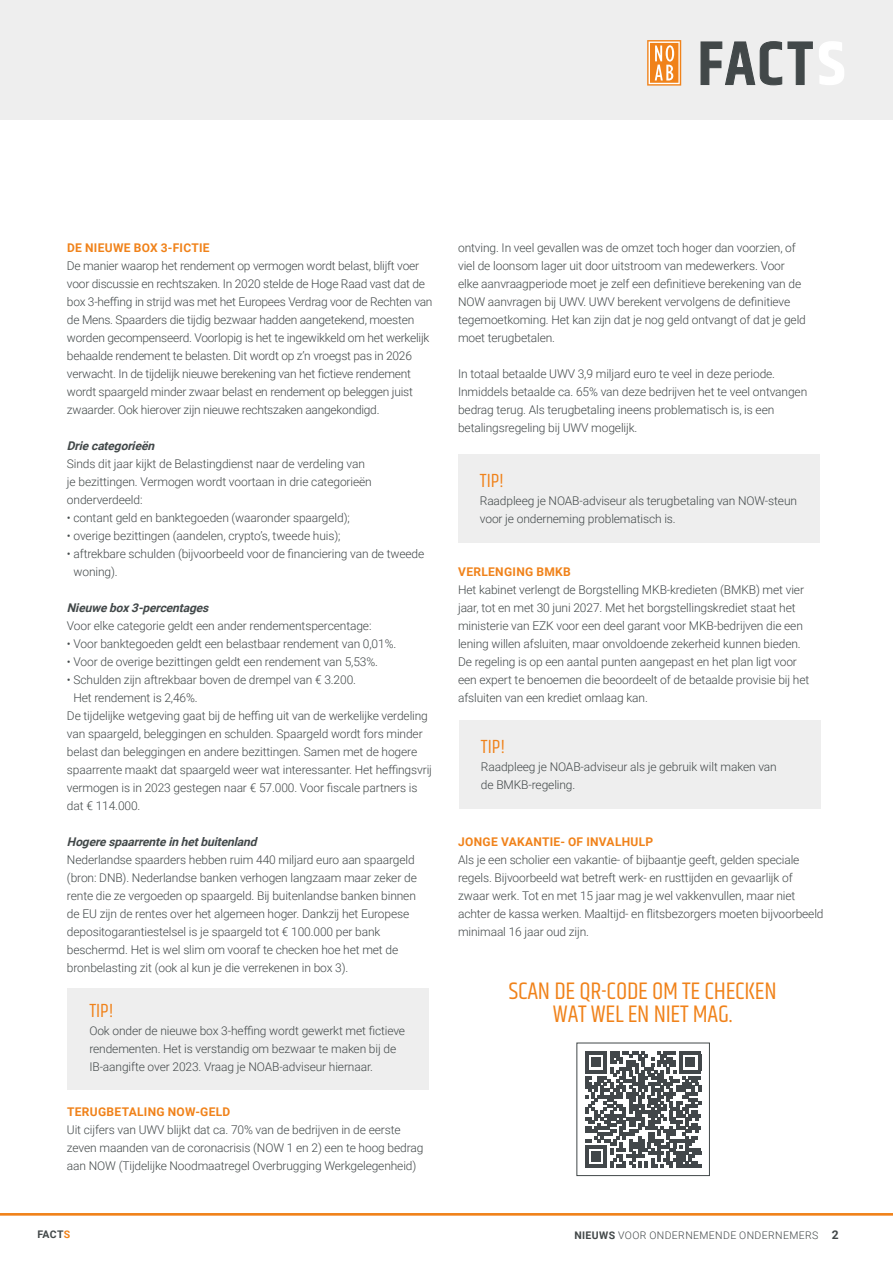
<style>
.page{position:relative;width:893px;height:1263px;background:#fff}
.page>*{position:absolute;margin:0;border:0;box-sizing:border-box;transform-origin:0 0}
.t1{font:24.45px/23.4px "Khand";letter-spacing:-.01em;color:#f0821a;text-align:center}
.t2{font:19.5px "Khand";color:#f0821a}
.t3{font:300 12px/18px "Roboto";letter-spacing:-.01em;color:#424849}
.t4{font:700 12px "Roboto";letter-spacing:.025em;color:#f0821a}
.t5{font:italic 700 12px "Roboto";color:#424849}
.t6{font:300 10.5px "Roboto";letter-spacing:.035em;color:#424849}
.t7{font:700 10.5px "Roboto";letter-spacing:.025em;color:#424849}
.s1{color:#f0821a}
.s2{font-weight:700}
.s3{font-weight:700;font-size:12px}
</style>
<div class="page">
<hr style="left:0;top:1213px;width:893px;height:3px;background:#f0821a">
<div style="left:0;top:0;width:893px;height:120px;background:#eee"></div>
<svg style="left:647px;top:40px;width:34px;height:46px"></svg>
<svg style="left:700px;top:41px;width:144px;height:45px"></svg>
<div style="left:67px;top:988px;width:362px;height:101px;background:#eee"></div>
<div style="left:458px;top:455px;width:361px;height:88px;background:#eee"></div>
<div style="left:459px;top:721px;width:361px;height:88px;background:#eee"></div>
<div style="left:577px;top:1043px;width:133px;height:133px;background:#fff;border:1px solid #424849"></div>
<svg style="left:585px;top:1051px;width:116px;height:116px"></svg>
<hr style="left:676px;top:1164px;width:25px;height:3px;background:#42474a">
<p class="t4" style="left:67px;top:239px;width:144px">DE NIEUWE BOX 3-FICTIE</p>
<p class="t3" style="left:67px;top:256px;width:367px">De manier waarop het rendement op vermogen wordt belast, blijft voer voor discussie en rechtszaken. In 2020 stelde de Hoge Raad vast dat de box 3-heffing in strijd was met het Europees Verdrag voor de Rechten van de Mens. Spaarders die tijdig bezwaar hadden aangetekend, moesten worden gecompenseerd. Voorlopig is het te ingewikkeld om het werkelijk behaalde rendement te belasten. Dit wordt op z’n vroegst pas in 2026 verwacht. In de tijdelijk nieuwe berekening van het fictieve rendement wordt spaargeld minder zwaar belast en rendement op beleggen juist zwaarder. Ook hierover zijn nieuwe rechtszaken aangekondigd.</p>
<p class="t5" style="left:67px;top:437px;width:92px">Driecategorieën</p>
<p class="t3" style="left:67px;top:454px;width:306px">Sinds dit jaar kijkt de Belastingdienst naar de verdeling van je bezittingen. Vermogen wordt voortaan in drie categorieën onderverdeeld:</p>
<p class="t3" style="left:67px;top:508px;width:284px">• contant geld en banktegoeden (waaronder spaargeld);</p>
<p class="t3" style="left:67px;top:526px;width:275px">• overige bezittingen (aandelen, crypto’s, tweede huis);</p>
<p class="t3" style="left:74px;top:544px;width:352px;text-indent:-7px">• aftrekbare schulden (bijvoorbeeld voor de financiering van de tweede woning).</p>
<p class="t5" style="left:67px;top:599px;width:147px">Nieuwebox3-percentages</p>
<p class="t3" style="left:67px;top:616px;width:306px">Voor elke categorie geldt een ander rendementspercentage:</p>
<p class="t3" style="left:67px;top:634px;width:331px">• Voor banktegoeden geldt een belastbaar rendement van 0,01%.</p>
<p class="t3" style="left:67px;top:652px;width:313px">• Voor de overige bezittingen geldt een rendement van 5,53%.</p>
<p class="t3" style="left:67px;top:670px;width:291px">• Schulden zijn aftrekbaar boven de drempel van € 3.200.</p>
<p class="t3" style="left:74px;top:688px;width:126px">Het rendement is 2,46%.</p>
<p class="t3" style="left:67px;top:706px;width:362px">De tijdelijke wetgeving gaat bij de heffing uit van de werkelijke verdeling</p>
<p class="t3" style="left:67px;top:724px;width:357px">van spaargeld, beleggingen en schulden. Spaargeld wordt fors minder</p>
<p class="t3" style="left:67px;top:742px;width:352px">belast dan beleggingen en andere bezittingen. Samen met de hogere</p>
<p class="t3" style="left:67px;top:760px;width:366px">spaarrente maakt dat spaargeld weer wat interessanter. Het heffingsvrij</p>
<p class="t3" style="left:67px;top:778px;width:352px">vermogen is in 2023 gestegen naar € 57.000. Voor fiscale partners is</p>
<p class="t3" style="left:67px;top:796px;width:75px">dat € 114.000.</p>
<p class="t5" style="left:67px;top:833px;width:195px">Hogerespaarrenteinhetbuitenland</p>
<p class="t3" style="left:67px;top:850px;width:351px">Nederlandse spaarders hebben ruim 440 miljard euro aan spaargeld (bron: DNB). Nederlandse banken verhogen langzaam maar zeker de rente die ze vergoeden op spaargeld. Bij buitenlandse banken binnen de EU zijn de rentes over het algemeen hoger. Dankzij het Europese depositogarantiestelsel is je spaargeld tot € 100.000 per bank beschermd. Het is wel slim om vooraf te checken hoe het met de bronbelasting zit (ook al kun je die verrekenen in box 3).</p>
<h2 class="t2" style="left:89px;top:999px;width:26px">TIP!</h2>
<p class="t3" style="left:89px;top:1021px;width:317px">Ook onder de nieuwe box 3-heffing wordt gewerkt met fictieve rendementen. Het is verstandig om bezwaar te maken bij de<br>IB-aangifte over 2023. Vraag je NOAB-adviseur hiernaar.</p>
<p class="t4" style="left:67px;top:1103px;width:165px">TERUGBETALING NOW-GELD</p>
<p class="t3" style="left:67px;top:1120px;width:358px">Uit cijfers van UWV blijkt dat ca. 70% van de bedrijven in de eerste zeven maanden van de coronacrisis (NOW 1 en 2) een te hoog bedrag aan NOW (Tijdelijke Noodmaatregel Overbrugging Werkgelegenheid)</p>
<p class="t3" style="left:458px;top:238px;width:349px">ontving. In veel gevallen was de omzet toch hoger dan voorzien, of viel de loonsom lager uit door uitstroom van medewerkers. Voor elke aanvraagperiode moet je zelf een definitieve berekening van de NOW aanvragen bij UWV. UWV berekent vervolgens de definitieve tegemoetkoming. Het kan zijn dat je nog geld ontvangt of dat je geld moet terugbetalen.</p>
<p class="t3" style="left:458px;top:364px;width:351px">In totaal betaalde UWV 3,9 miljard euro te veel in deze periode.<br>Inmiddels betaalde ca. 65% van deze bedrijven het te veel ontvangen bedrag terug. Als terugbetaling ineens problematisch is, is een betalingsregeling bij UWV mogelijk.</p>
<h2 class="t2" style="left:480px;top:469px;width:26px">TIP!</h2>
<p class="t3" style="left:480px;top:491px;width:319px">Raadpleeg je NOAB-adviseur als terugbetaling van NOW-steun voor je onderneming problematisch is.</p>
<p class="t4" style="left:458px;top:563px;width:114px">VERLENGING BMKB</p>
<p class="t3" style="left:458px;top:580px;width:353px">Het kabinet verlengt de Borgstelling MKB-kredieten (BMKB) met vier jaar, tot en met 30 juni 2027. Met het borgstellingskrediet staat het ministerie van EZK voor een deel garant voor MKB-bedrijven die een lening willen afsluiten, maar onvoldoende zekerheid kunnen bieden.<br>De regeling is op een aantal punten aangepast en het plan ligt voor een expert te benoemen die beoordeelt of de betaalde provisie bij het afsluiten van een krediet omlaag kan.</p>
<h2 class="t2" style="left:481px;top:735px;width:26px">TIP!</h2>
<p class="t3" style="left:481px;top:757px;width:297px">Raadpleeg je NOAB-adviseur als je gebruik wilt maken van de BMKB-regeling.</p>
<p class="t4" style="left:458px;top:833px;width:197px">JONGE VAKANTIE- OF INVALHULP</p>
<p class="t3" style="left:458px;top:850px;width:367px">Als je een scholier een vakantie- of bijbaantje geeft, gelden speciale regels. Bijvoorbeeld wat betreft werk- en rusttijden en gevaarlijk of zwaar werk. Tot en met 15 jaar mag je wel vakkenvullen, maar niet achter de kassa werken. Maaltijd- en flitsbezorgers moeten bijvoorbeeld minimaal 16 jaar oud zijn.</p>
<h1 class="t1" style="left:509px;top:980px;width:269px">SCAN DE QR-CODE OM TE CHECKEN<br>WAT WEL EN NIET MAG.</h1>
<p class="t7" style="left:37px;top:1227px;width:34px">FACT<span class="s1">S</span></p>
<p class="t6" style="left:574px;top:1228px;width:266px"><span class="s2">NIEUWS</span> VOOR ONDERNEMENDE ONDERNEMERS <span class="s3">2</span></p>
</div>
